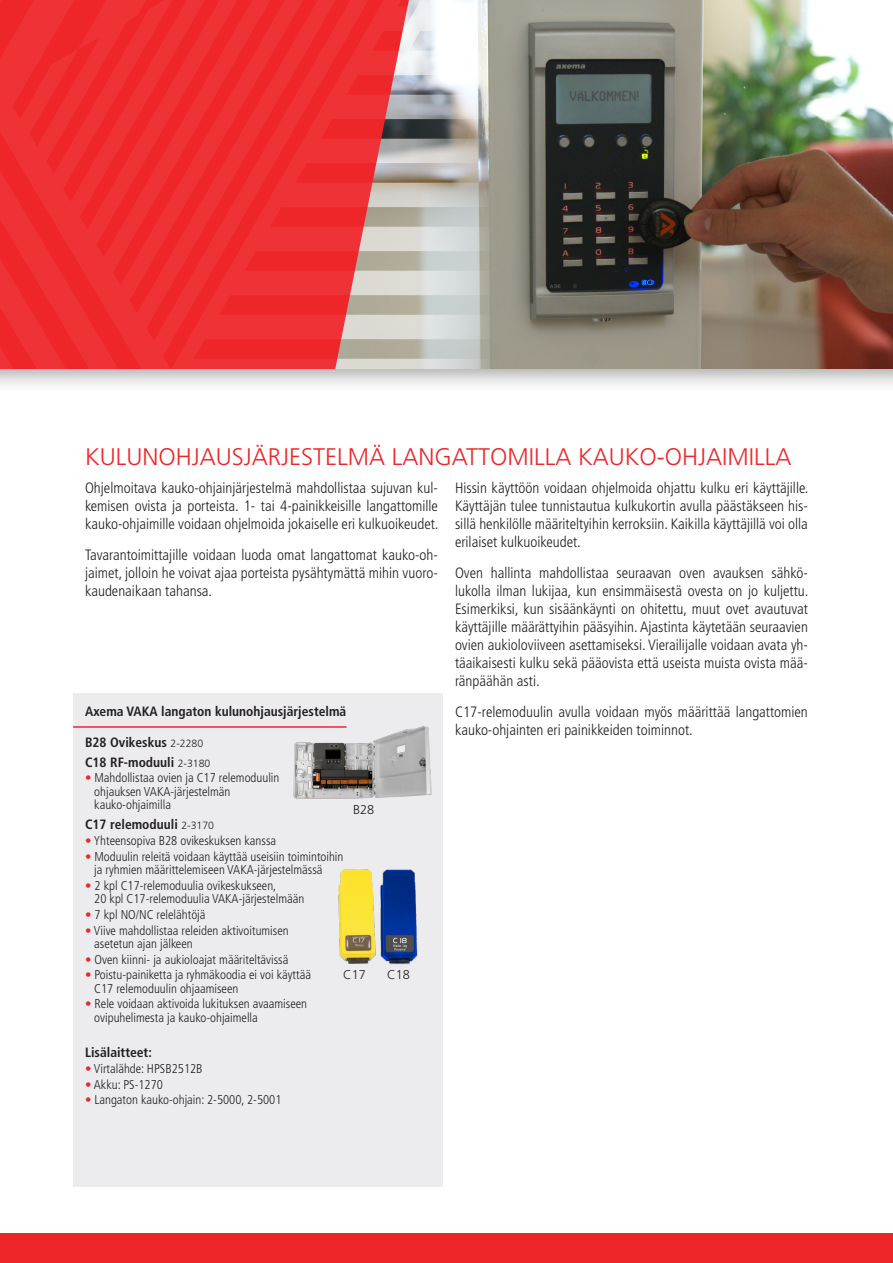
<style>
.page{position:relative;width:893px;height:1263px;background:#fff}
.page>*{position:absolute;margin:0;border:0;box-sizing:border-box;transform-origin:0 0}
.t1{font:300 24px "Frutiger LT Std";color:#ee2629}
.chapeau{font:300 condensed 15px/18px "Frutiger LT Std";color:#231f20;text-align:justify}
.t2{font:700 condensed 13.5px "Frutiger LT Std";color:#231f20}
.t3{font:300 condensed 12.75px/13.5px "Frutiger LT Std";color:#231f20}
.t4{font:300 12.75px "Frutiger LT Std";color:#231f20}
.s1{font-weight:300;font-stretch:normal;font-size:10.5px}
.s2{color:#ee2629}
</style>
<div class="page">
<div style="left:0;top:272px;width:893px;height:121px;background:#231f20;opacity:.4"></div>
<img style="left:547px;top:0;width:346px;height:368px">
<div style="left:0;top:1233px;width:893px;height:30px;background:#ee2629"></div>
<div style="left:73px;top:693px;width:370px;height:493px;background:#ececee"></div>
<hr style="left:73px;top:726px;width:274px;height:2px;background:#ee2629">
<img style="left:289px;top:726px;width:143px;height:73px">
<img style="left:338px;top:869px;width:22px;height:94px">
<img style="left:360px;top:869px;width:58px;height:96px">
<svg style="left:409px;top:0;width:138px;height:369px;background:#b2b2ac"></svg>
<svg style="left:0;top:0;width:409px;height:369px;background:#ea393b"></svg>
<p class="t1" style="left:85px;top:443px;width:708px">KULUNOHJAUSJÄRJESTELMÄ LANGATTOMILLA KAUKO-OHJAIMILLA</p>
<p class="chapeau" style="left:85px;top:479px;width:355px">Ohjelmoitava kauko-ohjainjärjestelmä mahdollistaa sujuvan kul&shy;kemisen ovista ja porteista. 1- tai 4-painikkeisille langattomille kauko-ohjaimille voidaan ohjelmoida jokaiselle eri kulkuoikeudet.</p>
<p class="chapeau" style="left:85px;top:546px;width:354px">Tavarantoimittajille voidaan luoda omat langattomat kauko-oh&shy;jaimet, jolloin he voivat ajaa porteista pysähtymättä mihin vuoro&shy;kaudenaikaan tahansa.</p>
<p class="t2" style="left:85px;top:704px;width:263px">Axema VAKA langaton kulunohjausjärjestelmä</p>
<p class="t2" style="left:85px;top:734px;width:120px">B28 Ovikeskus <span class="s1">2-2280</span></p>
<p class="t2" style="left:85px;top:754px;width:127px">C18 RF-moduuli <span class="s1">2-3180</span></p>
<p class="t3" style="left:94px;top:771px;width:187px;text-indent:-9px"><span class="s2">•</span> Mahdollistaa ovien ja C17 relemoduulin ohjauksen VAKA-järjestelmän kauko-ohjaimilla</p>
<p class="t2" style="left:85px;top:817px;width:130px">C17 relemoduuli <span class="s1">2-3170</span></p>
<p class="t3" style="left:85px;top:834px;width:193px"><span class="s2">•</span> Yhteensopiva B28 ovikeskuksen kanssa</p>
<p class="t3" style="left:94px;top:850px;width:251px;text-indent:-9px"><span class="s2">•</span> Moduulin releitä voidaan käyttää useisiin toimintoihin ja ryhmien määrittelemiseen VAKA-järjestelmässä</p>
<p class="t3" style="left:94px;top:879px;width:212px;text-indent:-9px"><span class="s2">•</span> 2 kpl C17-relemoduulia ovikeskukseen,<br>20 kpl C17-relemoduulia VAKA-järjestelmään</p>
<p class="t3" style="left:85px;top:908px;width:122px"><span class="s2">•</span> 7 kpl NO/NC relelähtöjä</p>
<p class="t3" style="left:94px;top:923px;width:196px;text-indent:-9px"><span class="s2">•</span> Viive mahdollistaa releiden aktivoitumisen asetetun ajan jälkeen</p>
<p class="t3" style="left:85px;top:953px;width:205px"><span class="s2">•</span> Oven kiinni- ja aukioloajat määriteltävissä</p>
<p class="t3" style="left:94px;top:968px;width:218px;text-indent:-9px"><span class="s2">•</span> Poistu-painiketta ja ryhmäkoodia ei voi käyttää<br>C17 relemoduulin ohjaamiseen</p>
<p class="t3" style="left:94px;top:997px;width:214px;text-indent:-9px"><span class="s2">•</span> Rele voidaan aktivoida lukituksen avaamiseen ovipuhelimesta ja kauko-ohjaimella</p>
<p class="t2" style="left:85px;top:1045px;width:68px">Lisälaitteet:</p>
<p class="t3" style="left:85px;top:1062px;width:119px"><span class="s2">•</span> Virtalähde: HPSB2512B</p>
<p class="t3" style="left:85px;top:1078px;width:79px"><span class="s2">•</span> Akku: PS-1270</p>
<p class="t3" style="left:85px;top:1093px;width:198px"><span class="s2">•</span> Langaton kauko-ohjain: 2-5000, 2-5001</p>
<p class="t4" style="left:353px;top:802px;width:23px">B28</p>
<p class="t4" style="left:343px;top:967px;width:24px">C17</p>
<p class="t4" style="left:387px;top:967px;width:24px">C18</p>
<p class="chapeau" style="left:455px;top:479px;width:355px">Hissin käyttöön voidaan ohjelmoida ohjattu kulku eri käyttäjille.<br>Käyttäjän tulee tunnistautua kulkukortin avulla päästäkseen his&shy;sillä henkilölle määriteltyihin kerroksiin. Kaikilla käyttäjillä voi olla erilaiset kulkuoikeudet.</p>
<p class="chapeau" style="left:455px;top:564px;width:355px">Oven hallinta mahdollistaa seuraavan oven avauksen sähkö&shy;lukolla ilman lukijaa, kun ensimmäisestä ovesta on jo kuljettu.<br>Esimerkiksi, kun sisäänkäynti on ohitettu, muut ovet avautuvat käyttäjille määrättyihin pääsyihin. Ajastinta käytetään seuraavien ovien aukioloviiveen asettamiseksi. Vierailijalle voidaan avata yh&shy;täaikaisesti kulku sekä pääovista että useista muista ovista mää&shy;ränpäähän asti.</p>
<p class="chapeau" style="left:455px;top:702px;width:354px">C17-relemoduulin avulla voidaan myös määrittää langattomien kauko-ohjainten eri painikkeiden toiminnot.</p>
</div>
